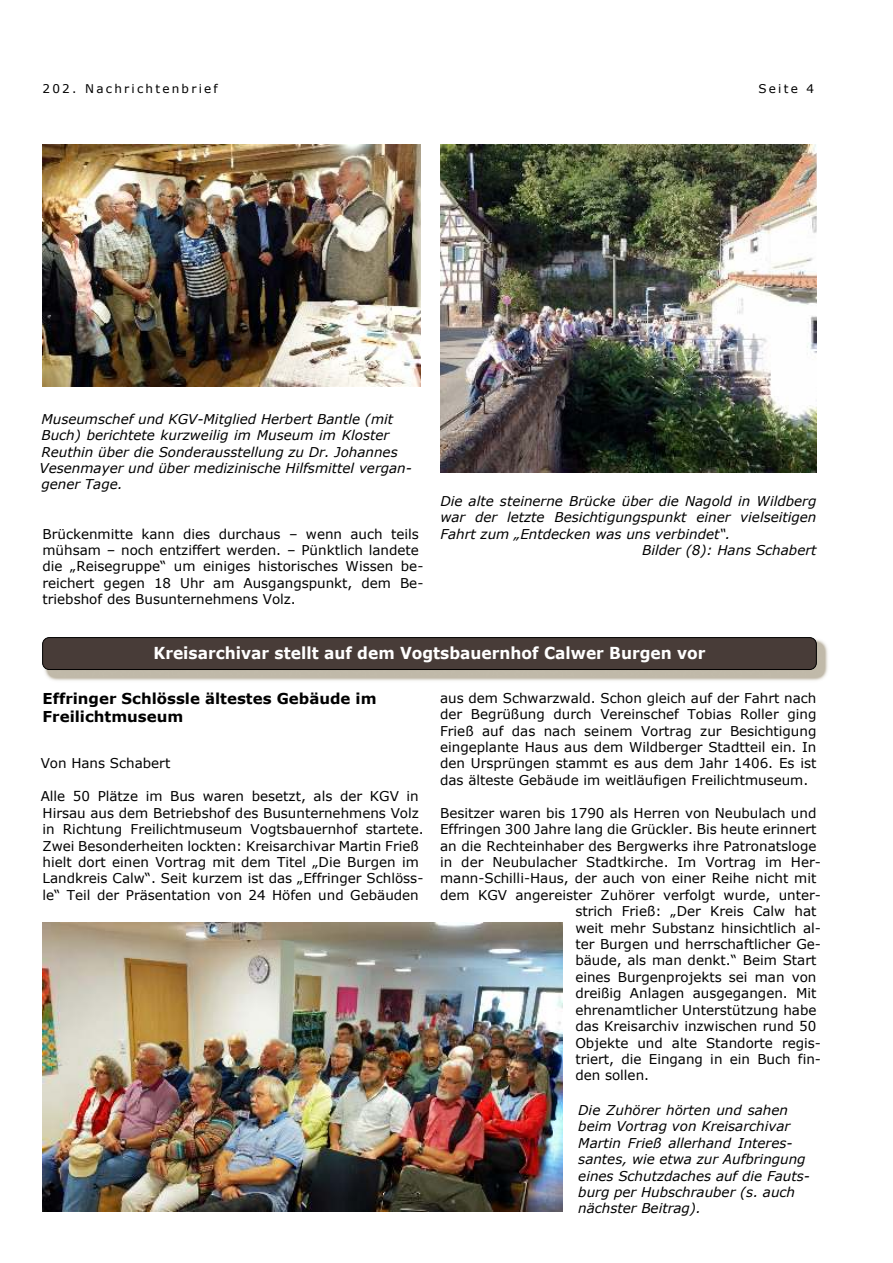
<style>
.page{position:relative;width:893px;height:1263px;background:#fff}
.page>*{position:absolute;margin:0;border:0;box-sizing:border-box;transform-origin:0 0}
.t1{font:700 16.5px "Verdana";color:#fff;scale:.94 1}
.t2{font:700 15px/18.3px "Verdana";color:#000}
.t3{font:13.5px/16.4px "Verdana";color:#000}
.t4{font:italic 13.5px/16.4px "Verdana";color:#000}
.t5{font:12px "Verdana";letter-spacing:.185em;color:#000}
</style>
<div class="page">
<img style="left:43px;top:145px;width:378px;height:242px">
<img style="left:440px;top:145px;width:376px;height:328px">
<img style="left:43px;top:637px;width:785px;height:44px">
<div style="left:43px;top:637px;width:773px;height:33px;background:#483c38;border:1px solid #000;border-radius:7px"></div>
<img style="left:43px;top:923px;width:520px;height:289px">
<p class="t5" style="left:43px;top:84px;width:177px">202. Nachrichtenbrief</p>
<p class="t5" style="left:758px;top:84px;width:57px">Seite 4</p>
<p class="t4" style="left:40px;top:412px;width:374px">Museumschef und KGV-Mitglied Herbert Bantle (mit Buch) berichtete kurzweilig im Museum im Kloster Reuthin über die Sonderausstellung zu Dr. Johannes Vesenmayer und über medizinische Hilfsmittel vergan&shy;gener Tage.</p>
<p class="t3" style="left:43px;top:527px;width:382px">Brückenmitte kann dies durchaus – wenn auch teils mühsam – noch entziffert werden. – Pünktlich landete die „Reisegruppe“ um einiges historisches Wissen be&shy;reichert gegen 18 Uhr am Ausgangspunkt, dem Be&shy;triebshof des Busunternehmens Volz.</p>
<p class="t4" style="left:440px;top:494px;width:378px">Die alte steinerne Brücke über die Nagold in Wildberg</p>
<p class="t4" style="left:440px;top:510px;width:378px">war der letzte Besichtigungspunkt einer vielseitigen</p>
<p class="t4" style="left:440px;top:527px;width:292px">Fahrt zum „Entdecken was uns verbindet“.</p>
<p class="t4" style="left:642px;top:543px;width:176px">Bilder (8): Hans Schabert</p>
<p class="t1" style="left:153px;top:646px;width:589px">Kreisarchivar stellt auf dem Vogtsbauernhof Calwer Burgen vor</p>
<p class="t2" style="left:43px;top:691px;width:336px">Effringer Schlössle ältestes Gebäude im<br>Freilichtmuseum</p>
<p class="t3" style="left:41px;top:756px;width:131px">Von Hans Schabert</p>
<p class="t3" style="left:41px;top:789px;width:385px">Alle 50 Plätze im Bus waren besetzt, als der KGV in Hirsau aus dem Betriebshof des Busunternehmens Volz in Richtung Freilichtmuseum Vogtsbauernhof startete.<br>Zwei Besonderheiten lockten: Kreisarchivar Martin Frieß hielt dort einen Vortrag mit dem Titel „Die Burgen im Landkreis Calw“. Seit kurzem ist das „Effringer Schlöss&shy;le“ Teil der Präsentation von 24 Höfen und Gebäuden</p>
<p class="t3" style="left:440px;top:691px;width:378px;text-align:justify">aus dem Schwarzwald. Schon gleich auf der Fahrt nach der Begrüßung durch Vereinschef Tobias Roller ging Frieß auf das nach seinem Vortrag zur Besichtigung eingeplante Haus aus dem Wildberger Stadtteil ein. In den Ursprüngen stammt es aus dem Jahr 1406. Es ist das älteste Gebäude im weitläufigen Freilichtmuseum.</p>
<p class="t3" style="left:440px;top:806px;width:378px">Besitzer waren bis 1790 als Herren von Neubulach und</p>
<p class="t3" style="left:440px;top:822px;width:378px">Effringen 300 Jahre lang die Grückler. Bis heute erinnert</p>
<p class="t3" style="left:440px;top:839px;width:378px">an die Rechteinhaber des Bergwerks ihre Patronatsloge</p>
<p class="t3" style="left:440px;top:855px;width:382px">in der Neubulacher Stadtkirche. Im Vortrag im Her-</p>
<p class="t3" style="left:440px;top:871px;width:378px">mann-Schilli-Haus, der auch von einer Reihe nicht mit</p>
<p class="t3" style="left:440px;top:888px;width:382px">dem KGV angereister Zuhörer verfolgt wurde, unter-</p>
<p class="t3" style="left:575px;top:904px;width:243px">strich Frieß: „Der Kreis Calw hat</p>
<p class="t3" style="left:575px;top:921px;width:247px">weit mehr Substanz hinsichtlich al-</p>
<p class="t3" style="left:575px;top:937px;width:247px">ter Burgen und herrschaftlicher Ge-</p>
<p class="t3" style="left:575px;top:953px;width:243px">bäude, als man denkt.“ Beim Start</p>
<p class="t3" style="left:575px;top:970px;width:243px">eines Burgenprojekts sei man von</p>
<p class="t3" style="left:575px;top:986px;width:243px">dreißig Anlagen ausgegangen. Mit</p>
<p class="t3" style="left:575px;top:1003px;width:243px">ehrenamtlicher Unterstützung habe</p>
<p class="t3" style="left:575px;top:1019px;width:243px">das Kreisarchiv inzwischen rund 50</p>
<p class="t3" style="left:575px;top:1036px;width:247px">Objekte und alte Standorte regis-</p>
<p class="t3" style="left:575px;top:1052px;width:247px">triert, die Eingang in ein Buch fin-</p>
<p class="t3" style="left:575px;top:1068px;width:75px">den sollen.</p>
<p class="t4" style="left:578px;top:1103px;width:233px">Die Zuhörer hörten und sahen beim Vortrag von Kreisarchivar<br>Martin Frieß allerhand Interes&shy;santes, wie etwa zur Aufbringung eines Schutzdaches auf die Fauts&shy;burg per Hubschrauber (s. auch nächster Beitrag).</p>
</div>
